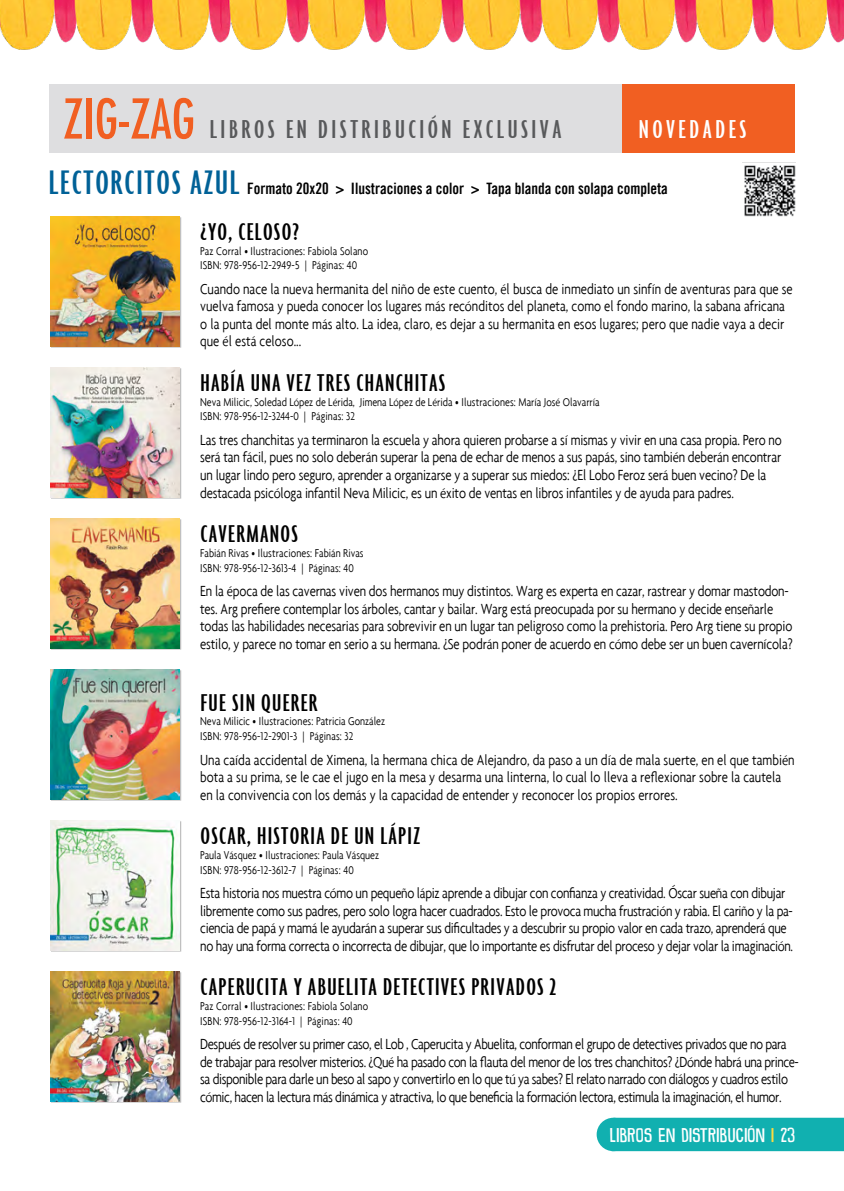
<style>
.page{position:relative;width:844px;height:1191px;background:#fff}
.page>*{position:absolute;margin:0;border:0;box-sizing:border-box;transform-origin:0 0}
.t1{font:500 ultra-condensed 36.75px "Agenda";letter-spacing:.04em;color:#006197;scale:1.25 1}
.t2{font:500 ultra-condensed 28px "Agenda";letter-spacing:.1em;color:#58595b;scale:1.25 1}
.t3{font:500 ultra-condensed 28px "Agenda";letter-spacing:.1em;color:#fff;scale:1.25 1}
.t4{font:500 ultra-condensed 26.25px "Agenda";letter-spacing:.04em;color:#000;scale:1.25 1}
.t5{font:17.5px "DK Snemand";letter-spacing:.02em;color:#fff}
.t6{font:300 condensed 15.75px/17.5px "Agenda";letter-spacing:-.01em;color:#000}
.t7{font:15.75px "Trade Gothic LT Bold Cond Twenty";color:#000;scale:.95 1}
.t8{font:300 condensed 12.25px/14.7px "Agenda";letter-spacing:.01em;color:#000}
.s1{color:#fddc40}
</style>
<div class="page">
<div style="left:617px;top:1117px;width:226px;height:34px;background:#11b0b0"></div>
<div style="left:596px;top:1117px;width:34px;height:34px;background:#11b0b0;border-radius:50%"></div>
<img style="left:0;top:0;width:843px;height:50px">
<div style="left:49px;top:84px;width:574px;height:69px;background:#dedee0"></div>
<div style="left:622px;top:84px;width:172px;height:69px;background:#f15f22"></div>
<svg style="left:64px;top:98px;width:18px;height:41px"></svg>
<div style="left:86px;top:98px;width:6px;height:41px;background:#f15f22"></div>
<svg style="left:97px;top:98px;width:97px;height:41px"></svg>
<div style="left:51px;top:216px;width:130px;height:132px;background:#000;opacity:.25"></div>
<img style="left:50px;top:217px;width:130px;height:129px">
<div style="left:51px;top:519px;width:130px;height:131px;background:#000;opacity:.25"></div>
<img style="left:50px;top:519px;width:130px;height:129px">
<div style="left:51px;top:820px;width:130px;height:132px;background:#f1eeea"></div>
<img style="left:50px;top:821px;width:130px;height:129px">
<div style="left:51px;top:367px;width:130px;height:132px;background:#000;opacity:.25"></div>
<img style="left:50px;top:368px;width:130px;height:129px">
<div style="left:51px;top:669px;width:130px;height:132px;background:#000;opacity:.25"></div>
<img style="left:50px;top:670px;width:130px;height:129px">
<div style="left:51px;top:971px;width:130px;height:132px;background:#000;opacity:.25"></div>
<img style="left:50px;top:972px;width:130px;height:129px">
<img style="left:742px;top:162px;width:53px;height:54px">
<h2 class="t2" style="left:210px;top:114px;width:283px">LIBROS EN DISTRIBUCIÓN EXCLUSIVA</h2>
<h2 class="t3" style="left:638px;top:114px;width:87px">NOVEDADES</h2>
<h1 class="t1" style="left:49px;top:163px;width:154px">LECTORCITOS AZUL</h1>
<p class="t7" style="left:247px;top:179px;width:444px">Formato 20x20 &gt; Ilustraciones a color &gt; Tapa blanda con solapa completa</p>
<h3 class="t4" style="left:200px;top:218px;width:81px">¿YO, CELOSO?</h3>
<p class="t8" style="left:200px;top:243px;width:169px">Paz Corral • Ilustraciones: Fabiola Solano<br>ISBN: 978-956-12-2949-5 | Páginas: 40</p>
<p class="t6" style="left:200px;top:280px;width:593px">Cuando nace la nueva hermanita del niño de este cuento, él busca de inmediato un sinfín de aventuras para que se vuelva famosa y pueda conocer los lugares más recónditos del planeta, como el fondo marino, la sabana africana o la punta del monte más alto. La idea, claro, es dejar a su hermanita en esos lugares; pero que nadie vaya a decir que él está celoso...</p>
<h3 class="t4" style="left:200px;top:369px;width:197px">HABÍA UNA VEZ TRES CHANCHITAS</h3>
<p class="t8" style="left:200px;top:394px;width:401px">Neva Milicic, Soledad López de Lérida, Jimena López de Lérida • Ilustraciones: María José Olavarría<br>ISBN: 978-956-12-3244-0 | Páginas: 32</p>
<p class="t6" style="left:200px;top:431px;width:583px">Las tres chanchitas ya terminaron la escuela y ahora quieren probarse a sí mismas y vivir en una casa propia. Pero no será tan fácil, pues no solo deberán superar la pena de echar de menos a sus papás, sino también deberán encontrar un lugar lindo pero seguro, aprender a organizarse y a superar sus miedos: ¿El Lobo Feroz será buen vecino? De la destacada psicóloga infantil Neva Milicic, es un éxito de ventas en libros infantiles y de ayuda para padres.</p>
<h3 class="t4" style="left:200px;top:520px;width:79px">CAVERMANOS</h3>
<p class="t8" style="left:200px;top:545px;width:165px">Fabián Rivas • Ilustraciones: Fabián Rivas<br>ISBN: 978-956-12-3613-4 | Páginas: 40</p>
<p class="t6" style="left:200px;top:582px;width:594px">En la época de las cavernas viven dos hermanos muy distintos. Warg es experta en cazar, rastrear y domar mastodon&shy;tes. Arg prefiere contemplar los árboles, cantar y bailar. Warg está preocupada por su hermano y decide enseñarle todas las habilidades necesarias para sobrevivir en un lugar tan peligroso como la prehistoria. Pero Arg tiene su propio estilo, y parece no tomar en serio a su hermana. ¿Se podrán poner de acuerdo en cómo debe ser un buen cavernícola?</p>
<h3 class="t4" style="left:200px;top:688px;width:95px">FUE SIN QUERER</h3>
<p class="t8" style="left:200px;top:714px;width:186px">Neva Milicic • Ilustraciones: Patricia González<br>ISBN: 978-956-12-2901-3 | Páginas: 32</p>
<p class="t6" style="left:200px;top:750px;width:595px">Una caída accidental de Ximena, la hermana chica de Alejandro, da paso a un día de mala suerte, en el que también bota a su prima, se le cae el jugo en la mesa y desarma una linterna, lo cual lo lleva a reflexionar sobre la cautela en la convivencia con los demás y la capacidad de entender y reconocer los propios errores.</p>
<h3 class="t4" style="left:200px;top:822px;width:177px">OSCAR, HISTORIA DE UN LÁPIZ</h3>
<p class="t8" style="left:200px;top:847px;width:180px">Paula Vásquez • Ilustraciones: Paula Vásquez<br>ISBN: 978-956-12-3612-7 | Páginas: 40</p>
<p class="t6" style="left:200px;top:884px;width:594px">Esta historia nos muestra cómo un pequeño lápiz aprende a dibujar con confianza y creatividad. Óscar sueña con dibujar libremente como sus padres, pero solo logra hacer cuadrados. Esto le provoca mucha frustración y rabia. El cariño y la pa&shy;ciencia de papá y mamá le ayudarán a superar sus dificultades y a descubrir su propio valor en cada trazo, aprenderá que no hay una forma correcta o incorrecta de dibujar, que lo importante es disfrutar del proceso y dejar volar la imaginación.</p>
<h3 class="t4" style="left:200px;top:973px;width:286px">CAPERUCITA Y ABUELITA DETECTIVES PRIVADOS 2</h3>
<p class="t8" style="left:200px;top:998px;width:169px">Paz Corral • Ilustraciones: Fabiola Solano<br>ISBN: 978-956-12-3164-1 | Páginas: 40</p>
<p class="t6" style="left:200px;top:1035px;width:600px">Después de resolver su primer caso, el Lob , Caperucita y Abuelita, conforman el grupo de detectives privados que no para de trabajar para resolver misterios. ¿Qué ha pasado con la flauta del menor de los tres chanchitos? ¿Dónde habrá una prince&shy;sa disponible para darle un beso al sapo y convertirlo en lo que tú ya sabes? El relato narrado con diálogos y cuadros estilo cómic, hacen la lectura más dinámica y atractiva, lo que beneficia la formación lectora, estimula la imaginación, el humor.</p>
<p class="t5" style="left:609px;top:1123px;width:187px">LIBROS EN DISTRIBUCIÓN <span class="s1">I</span> 23</p>
</div>
